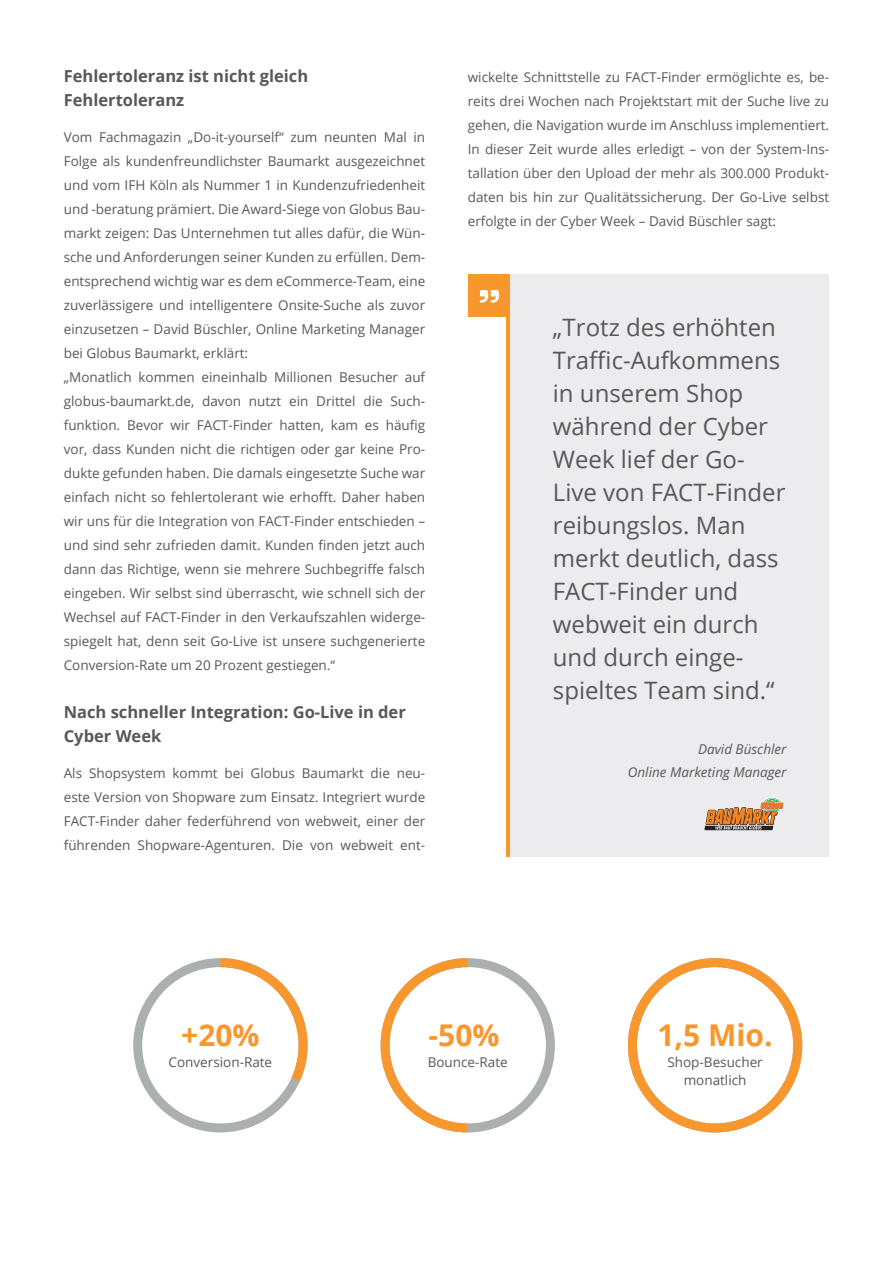
<style>
.page{position:relative;width:893px;height:1263px;background:#fff}
.page>*{position:absolute;margin:0;border:0;box-sizing:border-box;transform-origin:0 0}
.t1{font:700 30px "Open Sans";color:#f7972d}
.Call_to_Action_Distu{font:24px/33px "Open Sans";color:#57585a}
.H3__Fließtext_Headli{font:700 16.5px/24px "Open Sans";color:#57585a}
.Running_Text{font:13.5px/24px "Open Sans";color:#57585a;text-align:justify}
.Caption_-_Italic_cen{font:italic 13.5px "Open Sans";color:#57585a}
</style>
<div class="page">
<div style="left:468px;top:275px;width:42px;height:42px;background:#f7972d"></div>
<hr style="left:506px;top:317px;width:4px;height:540px;background:#f7972d">
<div style="left:510px;top:275px;width:319px;height:582px;background:#ececee"></div>
<svg style="left:480px;top:290px;width:19px;height:13px"></svg>
<svg style="left:704px;top:798px;width:80px;height:32px"></svg>
<div style="left:133px;top:958px;width:175px;height:174px;border:9px solid #abafb0;border-radius:50%"></div>
<svg style="left:211px;top:958px;width:97px;height:134px"></svg>
<div style="left:381px;top:958px;width:174px;height:174px;border:9px solid #abafb0;border-radius:50%"></div>
<svg style="left:380px;top:958px;width:97px;height:175px"></svg>
<div style="left:628px;top:958px;width:174px;height:174px;border:9px solid #f7972d;border-radius:50%"></div>
<p class="H3__Fließtext_Headli" style="left:64px;top:64px;width:246px">Fehlertoleranz ist nicht gleich<br>Fehlertoleranz</p>
<p class="Running_Text" style="left:64px;top:125px;width:363px">Vom Fachmagazin „Do-it-yourself“ zum neunten Mal in Folge als kundenfreundlichster Baumarkt ausgezeichnet und vom IFH Köln als Nummer 1 in Kundenzufriedenheit und -beratung prämiert. Die Award-Siege von Globus Bau&shy;markt zeigen: Das Unternehmen tut alles dafür, die Wün&shy;sche und Anforderungen seiner Kunden zu erfüllen. Dem&shy;entsprechend wichtig war es dem eCommerce-Team, eine zuverlässigere und intelligentere Onsite-Suche als zuvor einzusetzen – David Büschler, Online Marketing Manager bei Globus Baumarkt, erklärt:</p>
<p class="Running_Text" style="left:64px;top:365px;width:363px">„Monatlich kommen eineinhalb Millionen Besucher auf globus-baumarkt.de, davon nutzt ein Drittel die Such&shy;funktion. Bevor wir FACT-Finder hatten, kam es häufig vor, dass Kunden nicht die richtigen oder gar keine Pro&shy;dukte gefunden haben. Die damals eingesetzte Suche war einfach nicht so fehlertolerant wie erhofft. Daher haben wir uns für die Integration von FACT-Finder entschieden – und sind sehr zufrieden damit. Kunden finden jetzt auch dann das Richtige, wenn sie mehrere Suchbegriffe falsch eingeben. Wir selbst sind überrascht, wie schnell sich der Wechsel auf FACT-Finder in den Verkaufszahlen widerge&shy;spiegelt hat, denn seit Go-Live ist unsere suchgenerierte Conversion-Rate um 20 Prozent gestiegen.“</p>
<p class="H3__Fließtext_Headli" style="left:64px;top:700px;width:344px">Nach schneller Integration: Go-Live in der<br>Cyber Week</p>
<p class="Running_Text" style="left:64px;top:761px;width:363px">Als Shopsystem kommt bei Globus Baumarkt die neu&shy;este Version von Shopware zum Einsatz. Integriert wurde FACT-Finder daher federführend von webweit, einer der führenden Shopware-Agenturen. Die von webweit ent-</p>
<p class="Running_Text" style="left:468px;top:65px;width:363px">wickelte Schnittstelle zu FACT-Finder ermöglichte es, be&shy;reits drei Wochen nach Projektstart mit der Suche live zu gehen, die Navigation wurde im Anschluss implementiert.<br>In dieser Zeit wurde alles erledigt – von der System-Ins&shy;tallation über den Upload der mehr als 300.000 Produkt&shy;daten bis hin zur Qualitätssicherung. Der Go-Live selbst erfolgte in der Cyber Week – David Büschler sagt:</p>
<p class="Call_to_Action_Distu" style="left:553px;top:310px;width:234px">„Trotz des erhöhten<br>Traffic-Aufkommens in unserem Shop während der Cyber<br>Week lief der Go-<br>Live von FACT-Finder reibungslos. Man merkt deutlich, dass<br>FACT-Finder und webweit ein durch und durch einge&shy;spieltes Team sind.“</p>
<p class="Caption_-_Italic_cen" style="left:698px;top:740px;width:90px">David Büschler</p>
<p class="Caption_-_Italic_cen" style="left:628px;top:762px;width:160px">Online Marketing Manager</p>
<h2 class="t1" style="left:181px;top:1014px;width:80px">+20%</h2>
<p class="Running_Text" style="left:169px;top:1049px;width:105px">Conversion-Rate</p>
<h2 class="t1" style="left:429px;top:1014px;width:72px">-50%</h2>
<p class="Running_Text" style="left:428px;top:1049px;width:82px">Bounce-Rate</p>
<h2 class="t1" style="left:657px;top:1014px;width:117px">1,5 Mio.</h2>
<p class="Running_Text" style="left:667px;top:1052px;width:97px;line-height:18px;text-align:center">Shop-Besucher monatlich</p>
</div>
